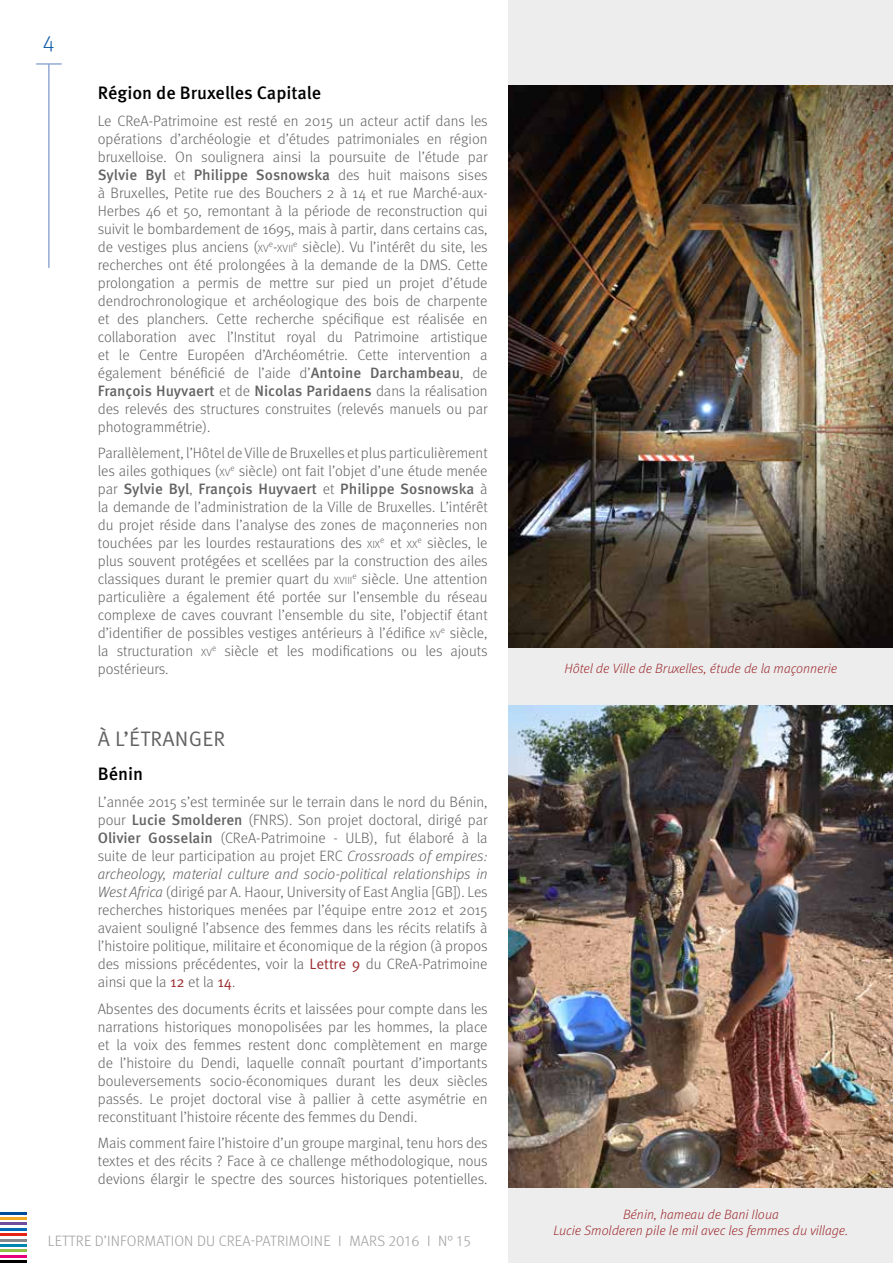
<style>
.page{position:relative;width:893px;height:1263px;background:#fff}
.page>*{position:absolute;margin:0;border:0;box-sizing:border-box;transform-origin:0 0}
.t1{font:300 22.5px "Meta OT";color:#115da9}
.t2{font:21px "Meta OT Norm";letter-spacing:.01em;color:#646363}
.t3{font:500 18px "Meta OT";color:#000}
.t4{font:300 15px/18px "Meta OT";color:#646363;text-align:justify}
.t5{font:300 15px "Meta OT";letter-spacing:.01em;color:#9d9d9c}
.t6{font:italic 300 13.5px/16.2px "Meta OT";color:#9e2e32;text-align:center}
.t7{font:300 10.5px "Meta OT";color:#646363}
.s1{font-weight:500}
.s2{font-size:10.5px}
.s3{font-size:15px}
.s4{font-style:italic}
.s5{font-family:"Meta OT Norm";font-weight:400;color:#9e2e32}
</style>
<div class="page">
<div style="left:509px;top:0;width:384px;height:1263px;background:#ededed"></div>
<hr style="left:0;top:1255px;width:27px;height:2px;background:#e6007d">
<hr style="left:0;top:1260px;width:27px;height:3px;background:#000">
<hr style="left:0;top:1249px;width:27px;height:3px;background:#8fc148">
<hr style="left:0;top:1233px;width:27px;height:3px;background:#e42313">
<hr style="left:0;top:1228px;width:27px;height:2px;background:#006ab4">
<hr style="left:0;top:1244px;width:27px;height:3px;background:#0087b1">
<hr style="left:0;top:1212px;width:27px;height:2px;background:#004e9b">
<hr style="left:0;top:1222px;width:27px;height:3px;background:#6f4f9b">
<hr style="left:0;top:1239px;width:27px;height:2px;background:#86888c">
<hr style="left:0;top:1217px;width:27px;height:3px;background:#f7a823">
<svg style="left:36px;top:64px;width:26px;height:1px"></svg>
<hr style="left:49px;top:64px;width:1px;height:204px;background:#5d7fc0">
<img style="left:509px;top:85px;width:384px;height:562px">
<img style="left:509px;top:706px;width:384px;height:481px">
<h1 class="t1" style="left:43px;top:30px;width:13px">4</h1>
<p class="t3" style="left:98px;top:81px;width:225px">Région de Bruxelles Capitale</p>
<p class="t4" style="left:98px;top:112px;width:391px">Le CReA-Patrimoine est resté en 2015 un acteur actif dans les opérations d’archéologie et d’études patrimoniales en région bruxelloise. On soulignera ainsi la poursuite de l’étude par <span class="s1">Sylvie Byl</span> et <span class="s1">Philippe Sosnowska</span> des huit maisons sises à Bruxelles, Petite rue des Bouchers 2 à 14 et rue Marché-aux-Herbes 46 et 50, remontant à la période de reconstruction qui suivit le bombardement de 1695, mais à partir, dans certains cas, de vestiges plus anciens (<span class="s2">XV</span></p>
<p class="t4" style="left:98px;top:238px;width:391px;text-indent:195px"><sup>e</sup> siècle). Vu l’intérêt du site, les recherches ont été prolongées à la demande de la DMS. Cette prolongation a permis de mettre sur pied un projet d’étude dendrochronologique et archéologique des bois de charpente et des planchers. Cette recherche spécifique est réalisée en collaboration avec l’Institut royal du Patrimoine artistique et le Centre Européen d’Archéométrie. Cette intervention a également bénéficié de l’aide d’<span class="s1">Antoine Darchambeau</span>, de <span class="s1">François Huyvaert</span> et de <span class="s1">Nicolas Paridaens</span> dans la réalisation des relevés des structures construites (relevés manuels ou par photogrammétrie).</p>
<p class="t4" style="left:98px;top:444px;width:391px">Parallèlement, l’Hôtel de Ville de Bruxelles et plus particulièrement les ailes gothiques (<span class="s2">XV</span><sup>e</sup> siècle) ont fait l’objet d’une étude menée par <span class="s1">Sylvie Byl</span>, <span class="s1">François Huyvaert</span> et <span class="s1">Philippe Sosnowska</span> à la demande de l’administration de la Ville de Bruxelles. L’intérêt du projet réside dans l’analyse des zones de maçonneries non touchées par les lourdes restaurations des <span class="s2">XIX</span><sup>e</sup> et <span class="s2">XX</span><sup>e</sup> siècles, le plus souvent protégées et scellées par la construction des ailes classiques durant le premier quart du <span class="s2">XVIII</span><sup>e</sup> siècle. Une attention particulière a également été portée sur l’ensemble du réseau complexe de caves couvrant l’ensemble du site, l’objectif étant d’identifier de possibles vestiges antérieurs à l’édifice <span class="s2">XV</span><sup>e</sup> siècle, la structuration <span class="s2">XV</span><sup>e</sup> siècle et les modifications ou les ajouts postérieurs.</p>
<p class="t7" style="left:269px;top:242px;width:26px"><sup>e</sup><span class="s3">-</span>XVII</p>
<h2 class="t2" style="left:98px;top:726px;width:129px">À L’ÉTRANGER</h2>
<p class="t3" style="left:98px;top:763px;width:47px">Bénin</p>
<p class="t4" style="left:98px;top:793px;width:391px">L’année 2015 s’est terminée sur le terrain dans le nord du Bénin, pour <span class="s1">Lucie Smolderen</span> (FNRS). Son projet doctoral, dirigé par <span class="s1">Olivier Gosselain</span> (CReA-Patrimoine - ULB), fut élaboré à la suite de leur participation au projet ERC <span class="s4">Crossroads of empires: archeology, material culture and socio-political relationships in West Africa</span> (dirigé par A. Haour, University of East Anglia [GB]). Les recherches historiques menées par l’équipe entre 2012 et 2015 avaient souligné l’absence des femmes dans les récits relatifs à l’histoire politique, militaire et économique de la région (à propos des missions précédentes, voir la <span class="s5">Lettre 9</span> du CReA-Patrimoine ainsi que la <span class="s5">12</span> et la <span class="s5">14</span>.</p>
<p class="t4" style="left:98px;top:1000px;width:391px">Absentes des documents écrits et laissées pour compte dans les narrations historiques monopolisées par les hommes, la place et la voix des femmes restent donc complètement en marge de l’histoire du Dendi, laquelle connaît pourtant d’importants bouleversements socio-économiques durant les deux siècles passés. Le projet doctoral vise à pallier à cette asymétrie en reconstituant l’histoire récente des femmes du Dendi.</p>
<p class="t4" style="left:98px;top:1134px;width:391px">Mais comment faire l’histoire d’un groupe marginal, tenu hors des textes et des récits ? Face à ce challenge méthodologique, nous devions élargir le spectre des sources historiques potentielles.</p>
<p class="t5" style="left:48px;top:1232px;width:425px">LETTRE D’INFORMATION DU CREA-PATRIMOINE I MARS 2016 I N° 15</p>
<p class="t6" style="left:565px;top:660px;width:274px">Hôtel de Ville de Bruxelles, étude de la maçonnerie</p>
<p class="t6" style="left:553px;top:1206px;width:297px">Bénin, hameau de Bani Iloua<br>Lucie Smolderen pile le mil avec les femmes du village.</p>
</div>
